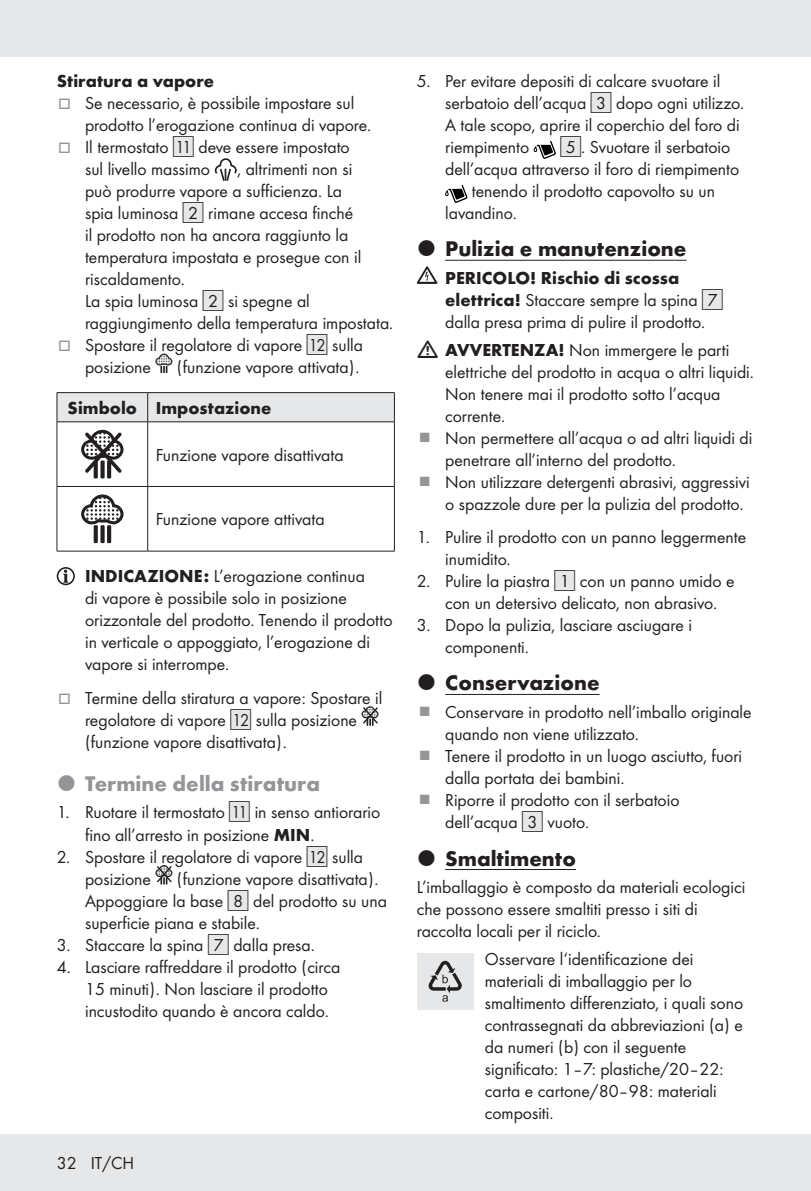
<style>
.page{position:relative;width:811px;height:1191px;background:#fff}
.page>*{position:absolute;margin:0;border:0;box-sizing:border-box;transform-origin:0 0}
.t1{font:700 22px "Futura";color:#231f20}
.t2{font:700 22px "Futura";color:#939598}
.Body_SB{font:18px/22px "Futura Boo";color:#231f20}
.Indent_SB{font:18px/22px "Futura Boo";color:#231f20}
.Indent{font:18px/22px "Futura Boo";color:#231f20}
.Body{font:18px/22px "Futura Boo";color:#231f20}
.Body-2{font:700 18px "Futura";color:#231f20}
.Headline-03_SB{font:700 18px "Futura";letter-spacing:.005em;color:#231f20}
.s1{color:#939598}
.s2{font-family:"IMP Lidl Num Box";font-size:15.8px;color:#e6e7e9}
.s3{font-family:"IMP Lidl Num Box";font-size:15.8px}
.s4{font-family:"Futura";font-weight:700}
</style>
<div class="page">
<div style="left:0;top:1134px;width:811px;height:57px;background:#e6e7e9"></div>
<div style="left:0;top:0;width:811px;height:57px;background:#e6e7e9"></div>
<svg style="left:215px;top:158px;width:22px;height:23px"></svg>
<svg style="left:155px;top:353px;width:17px;height:20px"></svg>
<hr style="left:147px;top:422px;width:1px;height:64px;background:#231f20">
<hr style="left:147px;top:487px;width:1px;height:64px;background:#231f20">
<svg style="left:57px;top:392px;width:338px;height:29px;background:#dddee0"></svg>
<hr style="left:57px;top:421px;width:91px;height:1px;background:#231f20">
<hr style="left:57px;top:422px;width:1px;height:64px;background:#231f20">
<hr style="left:148px;top:421px;width:247px;height:1px;background:#231f20">
<hr style="left:394px;top:422px;width:1px;height:64px;background:#231f20">
<hr style="left:57px;top:486px;width:91px;height:1px;background:#231f20">
<hr style="left:57px;top:487px;width:1px;height:64px;background:#231f20">
<hr style="left:148px;top:486px;width:247px;height:1px;background:#231f20">
<hr style="left:394px;top:487px;width:1px;height:64px;background:#231f20">
<hr style="left:57px;top:551px;width:91px;height:1px;background:#231f20">
<hr style="left:148px;top:551px;width:247px;height:1px;background:#231f20">
<svg style="left:81px;top:430px;width:42px;height:48px"></svg>
<svg style="left:81px;top:494px;width:42px;height:49px"></svg>
<div style="left:57px;top:567px;width:18px;height:18px;border:2px solid #231f20;border-radius:50%"></div>
<svg style="left:63px;top:569px;width:5px;height:14px"></svg>
<svg style="left:361px;top:706px;width:17px;height:20px"></svg>
<svg style="left:155px;top:865px;width:17px;height:19px"></svg>
<hr style="left:445px;top:260px;width:241px;height:1px;background:#231f20">
<hr style="left:445px;top:694px;width:154px;height:1px;background:#231f20">
<hr style="left:445px;top:869px;width:131px;height:1px;background:#231f20">
<svg style="left:534px;top:141px;width:22px;height:18px"></svg>
<svg style="left:445px;top:185px;width:22px;height:18px"></svg>
<svg style="left:417px;top:266px;width:20px;height:18px"></svg>
<div style="left:417px;top:953px;width:56px;height:56px;background:#e6e7e9"></div>
<svg style="left:428px;top:960px;width:34px;height:41px"></svg>
<p class="Headline-03_SB" style="left:57px;top:68px;width:159px">Stiratura a vapore</p>
<p class="Body_SB" style="left:85px;top:91px;width:285px;text-indent:-27px"><span class="s1">□</span> Se necessario, è possibile impostare sul prodotto l’erogazione continua di vapore.</p>
<p class="Body_SB" style="left:85px;top:135px;width:266px;text-indent:-27px"><span class="s1">□</span> Il termostato <span class="s2">[</span><span class="s3">11]</span> deve essere impostato sul livello massimo</p>
<p class="Body_SB" style="left:85px;top:157px;width:278px;text-indent:152px">, altrimenti non si può produrre vapore a sufficienza. La spia luminosa <span class="s2">[</span><span class="s3">2]</span> rimane accesa finché il prodotto non ha ancora raggiunto la temperatura impostata e prosegue con il riscaldamento.</p>
<p class="Indent" style="left:85px;top:289px;width:307px">La spia luminosa <span class="s2">[</span><span class="s3">2]</span> si spegne al raggiungimento della temperatura impostata.</p>
<p class="Body_SB" style="left:85px;top:333px;width:279px;text-indent:-27px"><span class="s1">□</span> Spostare il regolatore di vapore <span class="s2">[</span><span class="s3">12]</span> sulla posizione</p>
<p class="Body_SB" style="left:177px;top:355px;width:182px">(funzione vapore attivata).</p>
<p class="Body-2" style="left:68px;top:394px;width:71px">Simbolo</p>
<p class="Body-2" style="left:156px;top:394px;width:117px">Impostazione</p>
<p class="Body" style="left:156px;top:443px;width:189px">Funzione vapore disattivata</p>
<p class="Body" style="left:156px;top:507px;width:170px">Funzione vapore attivata</p>
<p class="Indent_SB" style="left:85px;top:564px;width:309px"><span class="s4">INDICAZIONE:</span> L’erogazione continua<br>di vapore è possibile solo in posizione orizzontale del prodotto. Tenendo il prodotto in verticale o appoggiato, l’erogazione di vapore si interrompe.</p>
<p class="Body_SB" style="left:85px;top:686px;width:299px;text-indent:-27px"><span class="s1">□</span> Termine della stiratura a vapore: Spostare il regolatore di vapore <span class="s2">[</span><span class="s3">12]</span> sulla posizione (funzione vapore disattivata).</p>
<p class="t2" style="left:85px;top:767px;width:236px">Termine della stiratura</p>
<p class="Body_SB" style="left:85px;top:800px;width:297px;text-indent:-28px">1. Ruotare il termostato <span class="s2">[</span><span class="s3">11]</span> in senso antiorario fino all’arresto in posizione <span class="s4">MIN</span>.</p>
<p class="Body_SB" style="left:85px;top:844px;width:279px;text-indent:-28px">2. Spostare il regolatore di vapore <span class="s2">[</span><span class="s3">12]</span> sulla posizione</p>
<p class="Body_SB" style="left:85px;top:866px;width:303px;text-indent:92px">(funzione vapore disattivata).<br>Appoggiare la base <span class="s2">[</span><span class="s3">8]</span> del prodotto su una superficie piana e stabile.</p>
<p class="Body_SB" style="left:57px;top:932px;width:257px">3. Staccare la spina <span class="s2">[</span><span class="s3">7]</span> dalla presa.</p>
<p class="Body_SB" style="left:85px;top:954px;width:257px;text-indent:-28px">4. Lasciare raffreddare il prodotto (circa<br>15 minuti). Non lasciare il prodotto incustodito quando è ancora caldo.</p>
<p class="Body_SB" style="left:57px;top:1151px;width:79px">32 IT/CH</p>
<p class="Body_SB" style="left:445px;top:69px;width:298px;text-indent:-28px">5. Per evitare depositi di calcare svuotare il serbatoio dell’acqua <span class="s2">[</span><span class="s3">3]</span> dopo ogni utilizzo.<br>A tale scopo, aprire il coperchio del foro di riempimento</p>
<p class="Body_SB" style="left:560px;top:135px;width:171px"><span class="s2">[</span><span class="s3">5]</span>. Svuotare il serbatoio</p>
<p class="Body_SB" style="left:445px;top:157px;width:295px">dell’acqua attraverso il foro di riempimento</p>
<p class="Body_SB" style="left:472px;top:179px;width:245px">tenendo il prodotto capovolto su un</p>
<p class="Body_SB" style="left:445px;top:201px;width:71px">lavandino.</p>
<p class="t1" style="left:445px;top:233px;width:243px">Pulizia e manutenzione</p>
<p class="Indent" style="left:445px;top:266px;width:279px"><span class="s4">PERICOLO! Rischio di scossa elettrica!</span> Staccare sempre la spina <span class="s2">[</span><span class="s3">7] </span>dalla presa prima di pulire il prodotto.</p>
<p class="Body_SB" style="left:445px;top:338px;width:308px"><span class="s4">AVVERTENZA!</span> Non immergere le parti elettriche del prodotto in acqua o altri liquidi.<br>Non tenere mai il prodotto sotto l’acqua corrente.</p>
<p class="Body_SB" style="left:445px;top:426px;width:308px">Non permettere all’acqua o ad altri liquidi di penetrare all’interno del prodotto.</p>
<p class="Body_SB" style="left:445px;top:470px;width:306px">Non utilizzare detergenti abrasivi, aggressivi o spazzole dure per la pulizia del prodotto.</p>
<p class="Body_SB" style="left:445px;top:525px;width:302px;text-indent:-28px">1. Pulire il prodotto con un panno leggermente inumidito.</p>
<p class="Body_SB" style="left:417px;top:569px;width:319px;text-align:center">2. Pulire la piastra <span class="s2">[</span><span class="s3">1]</span> con un panno umido e con un detersivo delicato, non abrasivo.</p>
<p class="Body_SB" style="left:445px;top:613px;width:248px;text-indent:-28px">3. Dopo la pulizia, lasciare asciugare i componenti.</p>
<p class="t1" style="left:445px;top:667px;width:156px">Conservazione</p>
<p class="Body_SB" style="left:445px;top:700px;width:308px">Conservare in prodotto nell’imballo originale quando non viene utilizzato.</p>
<p class="Body_SB" style="left:445px;top:744px;width:298px">Tenere il prodotto in un luogo asciutto, fuori dalla portata dei bambini.</p>
<p class="Body_SB" style="left:445px;top:788px;width:236px">Riporre il prodotto con il serbatoio dell’acqua <span class="s2">[</span><span class="s3">3]</span> vuoto.</p>
<p class="t1" style="left:445px;top:842px;width:132px">Smaltimento</p>
<p class="Body" style="left:417px;top:875px;width:330px">L’imballaggio è composto da materiali ecologici che possono essere smaltiti presso i siti di raccolta locali per il riciclo.</p>
<p class="Body_SB" style="left:485px;top:947px;width:260px">Osservare l‘identificazione dei materiali di imballaggio per lo smaltimento differenziato, i quali sono contrassegnati da abbreviazioni (a) e da numeri (b) con il seguente significato: 1–7: plastiche/20–22: carta e cartone/80–98: materiali compositi.</p>
</div>
